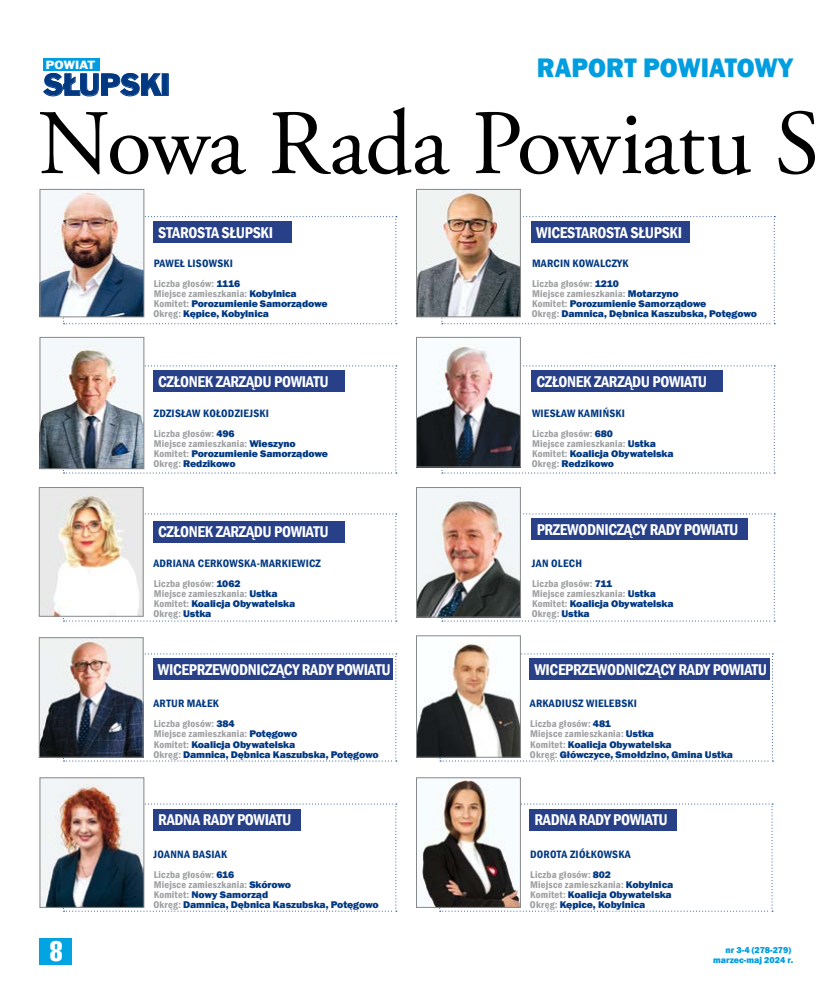
<style>
.page{position:relative;width:820px;height:993px;background:#fff}
.page>*{position:absolute;margin:0;border:0;box-sizing:border-box;transform-origin:0 0}
.t1{font:92px "Adobe Garamond Pro";letter-spacing:-.015em;color:#000}
.t2{font:28.1px "Frank Goth EU";letter-spacing:-.01em;color:#003882}
.t3{font:800 27.6px "Franklin Gothic";color:#009ee0;scale:.94 1}
.t4{font:27.5px "Swis 911 Cm EU";color:#fff}
.t5{font:600 condensed 16px "Franklin Gothic";letter-spacing:-.02em;color:#fff}
.t6{font:600 condensed 11px "Franklin Gothic";letter-spacing:.02em;color:#003882;scale:1.05 1}
.t7{font:10.8px "Frank Goth EU";letter-spacing:.02em;color:#fff;scale:1.09 1}
.t8{font:800 10px/10px "Franklin Gothic";letter-spacing:-.01em;color:#003882;scale:1.05 1}
.t9{font:600 condensed 10px/10px "Franklin Gothic";letter-spacing:.015em;color:#9c9e9f;scale:1.05 1}
.t10{font:800 9px "Franklin Gothic";color:#009ee0}
.s1{font-weight:600;font-stretch:condensed;color:#9c9e9f}
.s2{font-weight:800;font-stretch:normal;color:#003882}
</style>
<div class="page">
<div style="left:40px;top:937px;width:32px;height:27px;background:#00a4e2"></div>
<div style="left:43px;top:59px;width:56px;height:12px;background:#009ee0"></div>
<svg style="left:43px;top:73px;width:119px;height:23px"></svg>
<svg style="left:63px;top:216px;width:334px;height:108px"></svg>
<svg style="left:63px;top:365px;width:334px;height:108px"></svg>
<svg style="left:441px;top:365px;width:334px;height:108px"></svg>
<svg style="left:63px;top:513px;width:334px;height:108px"></svg>
<svg style="left:441px;top:513px;width:334px;height:108px"></svg>
<svg style="left:63px;top:653px;width:334px;height:108px"></svg>
<svg style="left:439px;top:653px;width:334px;height:108px"></svg>
<svg style="left:63px;top:803px;width:334px;height:108px"></svg>
<svg style="left:439px;top:803px;width:333px;height:108px"></svg>
<svg style="left:441px;top:216px;width:334px;height:108px"></svg>
<img style="left:418px;top:344px;width:100px;height:121px">
<div style="left:416px;top:337px;width:104px;height:130px;border:1px solid #87888a"></div>
<img style="left:42px;top:779px;width:100px;height:126px">
<div style="left:40px;top:777px;width:104px;height:130px;border:1px solid #87888a"></div>
<img style="left:42px;top:339px;width:100px;height:128px">
<div style="left:40px;top:337px;width:104px;height:132px;border:1px solid #87888a"></div>
<img style="left:418px;top:779px;width:100px;height:126px">
<div style="left:416px;top:777px;width:104px;height:130px;border:1px solid #87888a"></div>
<img style="left:418px;top:643px;width:100px;height:112px">
<div style="left:416px;top:635px;width:104px;height:122px;border:1px solid #87888a"></div>
<img style="left:418px;top:191px;width:100px;height:124px">
<div style="left:416px;top:189px;width:104px;height:128px;border:1px solid #87888a"></div>
<img style="left:42px;top:191px;width:100px;height:124px">
<div style="left:40px;top:189px;width:104px;height:128px;border:1px solid #87888a"></div>
<img style="left:41px;top:489px;width:100px;height:125px">
<div style="left:39px;top:487px;width:104px;height:129px;border:1px solid #87888a"></div>
<img style="left:418px;top:489px;width:100px;height:126px">
<div style="left:416px;top:487px;width:104px;height:130px;border:1px solid #87888a"></div>
<img style="left:41px;top:639px;width:100px;height:116px">
<div style="left:39px;top:637px;width:104px;height:120px;border:1px solid #87888a"></div>
<div style="left:153px;top:221px;width:138px;height:22px;background:#274088"></div>
<div style="left:153px;top:370px;width:191px;height:22px;background:#274088"></div>
<div style="left:153px;top:520px;width:191px;height:22px;background:#274088"></div>
<div style="left:531px;top:370px;width:191px;height:22px;background:#274088"></div>
<div style="left:531px;top:518px;width:216px;height:22px;background:#274088"></div>
<div style="left:153px;top:658px;width:239px;height:21px;background:#274088"></div>
<div style="left:529px;top:658px;width:240px;height:21px;background:#274088"></div>
<div style="left:153px;top:808px;width:147px;height:21px;background:#274088"></div>
<div style="left:529px;top:808px;width:147px;height:21px;background:#274088"></div>
<div style="left:531px;top:221px;width:158px;height:22px;background:#274088"></div>
<h3 class="t3" style="left:536px;top:50px;width:274px">RAPORT POWIATOWY</h3>
<h1 class="t1" style="left:38px;top:88px;width:783px">Nowa Rada Powiatu S</h1>
<p class="t7" style="left:46px;top:59px;width:47px">POWIAT</p>
<h2 class="t2" style="left:43px;top:68px;width:129px">SŁUPSKI</h2>
<h3 class="t5" style="left:158px;top:221px;width:24px">STAROS</h3>
<h3 class="t5" style="left:205px;top:221px;width:55px">TA SŁUPSKI</h3>
<h3 class="t5" style="left:536px;top:221px;width:9px">WICES</h3>
<h3 class="t5" style="left:575px;top:221px;width:15px">TAROS</h3>
<h3 class="t5" style="left:614px;top:221px;width:55px">TA SŁUPSKI</h3>
<p class="t6" style="left:154px;top:256px;width:77px">Paweł Lisowski</p>
<p class="t8" style="left:153px;top:278px;width:167px"><span class="s1">Liczba głosów:</span> 1116<br><span class="s1">Miejsce zamieszkania:</span> Kobylnica<br><span class="s1">Komitet:</span> Porozumienie Samorządowe<br><span class="s1">Okręg:</span> Kępice, Kobylnica</p>
<p class="t6" style="left:532px;top:256px;width:93px">Marcin Kowalczyk</p>
<p class="t8" style="left:531px;top:278px;width:216px"><span class="s1">Liczba głosów:</span> 1210<br><span class="s1">Miejsce zamieszkania:</span> Motarzyno<br><span class="s1">Komitet:</span> Porozumienie Samorządowe<br><span class="s1">Okręg:</span> Damnica, Dębnica Kaszubska, Potęgowo</p>
<h3 class="t5" style="left:158px;top:371px;width:164px">Członek Zarządu Powiatu</h3>
<h3 class="t5" style="left:536px;top:371px;width:164px">Członek Zarządu Powiatu</h3>
<p class="t6" style="left:154px;top:406px;width:111px">Zdzisław Kołodziejski</p>
<p class="t9" style="left:153px;top:428px;width:168px">Liczba głosów: <span class="s2">496<br></span>Miejsce zamieszkania: <span class="s2">Wieszyno<br></span>Komitet: <span class="s2">Porozumienie Samorządowe<br></span>Okręg: <span class="s2">Redzikowo</span></p>
<p class="t6" style="left:532px;top:406px;width:90px">Wiesław Kamiński</p>
<p class="t9" style="left:531px;top:428px;width:136px">Liczba głosów: <span class="s2">680<br></span>Miejsce zamieszkania: <span class="s2">Ustka<br></span>Komitet: <span class="s2">Koalicja Obywatelska<br></span>Okręg: <span class="s2">Redzikowo</span></p>
<h3 class="t5" style="left:158px;top:521px;width:164px">Członek Zarządu Powiatu</h3>
<h3 class="t5" style="left:536px;top:518px;width:195px">Przewodniczący Rady Powiatu</h3>
<p class="t6" style="left:153px;top:556px;width:161px">Adriana Cerkowska-Markiewicz</p>
<p class="t9" style="left:153px;top:578px;width:136px">Liczba głosów: <span class="s2">1062<br></span>Miejsce zamieszkania: <span class="s2">Ustka<br></span>Komitet: <span class="s2">Koalicja Obywatelska<br></span>Okręg: <span class="s2">Ustka</span></p>
<p class="t6" style="left:531px;top:556px;width:48px">Jan Olech</p>
<p class="t9" style="left:531px;top:578px;width:136px">Liczba głosów: <span class="s2">711<br></span>Miejsce zamieszkania: <span class="s2">Ustka<br></span>Komitet: <span class="s2">Koalicja Obywatelska<br></span>Okręg: <span class="s2">Ustka</span></p>
<h3 class="t5" style="left:158px;top:658px;width:226px">Wiceprzewodniczący Rady Powiatu</h3>
<h3 class="t5" style="left:534px;top:658px;width:226px">Wiceprzewodniczący Rady Powiatu</h3>
<p class="t6" style="left:153px;top:696px;width:64px">Artu r Małek</p>
<p class="t8" style="left:153px;top:718px;width:216px"><span class="s1">Liczba głosów:</span> 384<br><span class="s1">Miejsce zamieszkania:</span> Potęgowo<br><span class="s1">Komitet:</span> Koalicja Obywatelska<br><span class="s1">Okręg:</span> Damnica, Dębnica Kaszubska, Potęgowo</p>
<p class="t6" style="left:529px;top:696px;width:103px">Arkadiusz Wielebski</p>
<p class="t8" style="left:529px;top:718px;width:195px"><span class="s1">Liczba głosów:</span> 481<br><span class="s1">Miejsce zamieszkania:</span> Ustka<br><span class="s1">Komitet:</span> Koalicja Obywatelska<br><span class="s1">Okręg:</span> Główczyce, Smołdzino, Gmina Ustka</p>
<h3 class="t5" style="left:158px;top:808px;width:10px">RADNA</h3>
<h3 class="t5" style="left:203px;top:808px;width:82px">Rady Powiatu</h3>
<h3 class="t5" style="left:534px;top:808px;width:10px">RADNA</h3>
<h3 class="t5" style="left:578px;top:808px;width:82px">Rady Powiatu</h3>
<h3 class="t4" style="left:50px;top:934px;width:14px">8</h3>
<p class="t6" style="left:153px;top:846px;width:72px">Joanna Basiak</p>
<p class="t8" style="left:153px;top:868px;width:216px"><span class="s1">Liczba głosów:</span> 616<br><span class="s1">Miejsce zamieszkania:</span> Skórowo<br><span class="s1">Komitet:</span> Nowy Samorząd<br><span class="s1">Okręg:</span> Damnica, Dębnica Kaszubska, Potęgowo</p>
<p class="t6" style="left:530px;top:846px;width:97px">Dorota Ziółkowska</p>
<p class="t9" style="left:529px;top:868px;width:138px">Liczba głosów: <span class="s2">802<br></span>Miejsce zamieszkania: <span class="s2">Kobylnica<br></span>Komitet: <span class="s2">Koalicja Obywatelska<br></span>Okręg: <span class="s2">Kępice, Kobylnica</span></p>
<p class="t10" style="left:725px;top:944px;width:67px">nr 3-4 (278-279)</p>
<p class="t10" style="left:713px;top:954px;width:81px">marzec-maj 2024 r.</p>
</div>
